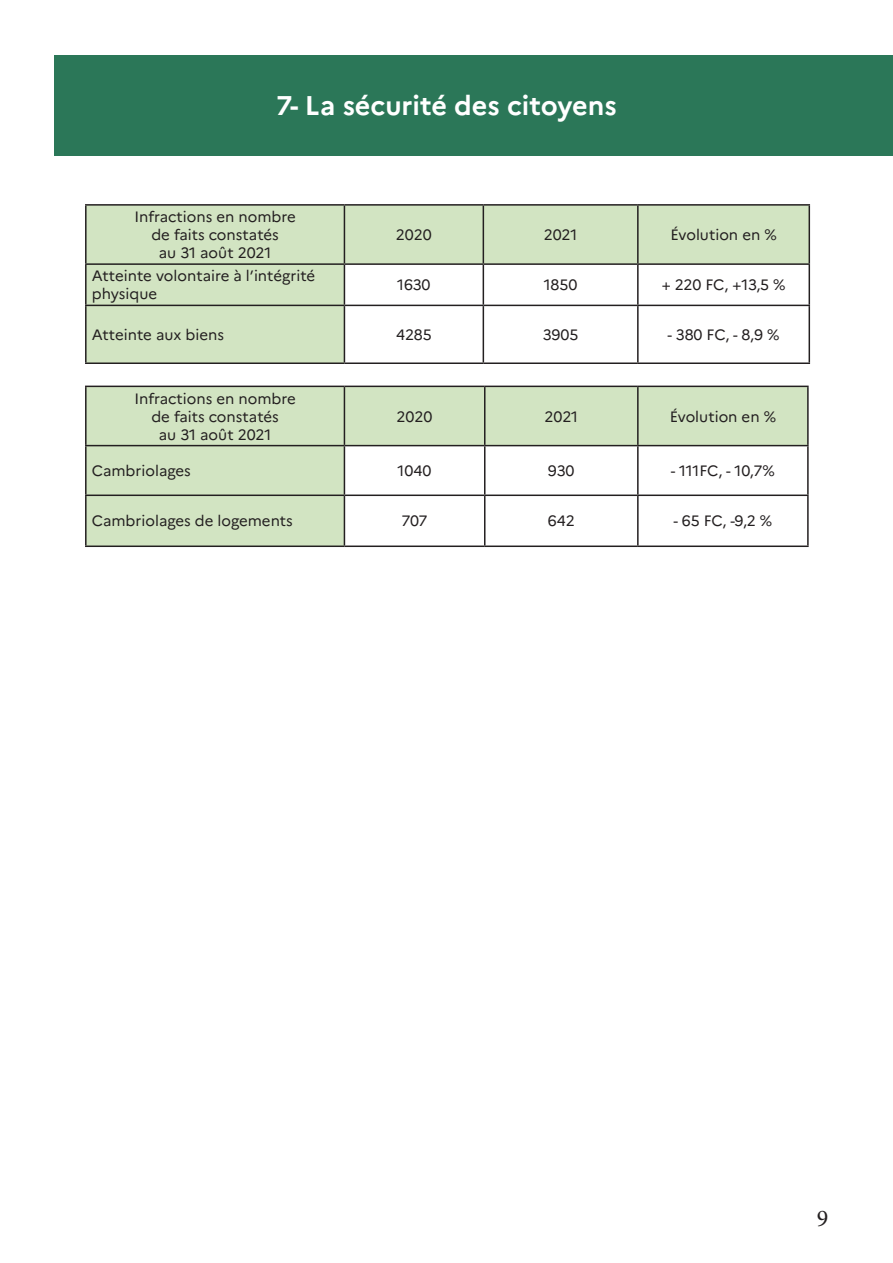
<style>
.page{position:relative;width:893px;height:1263px;background:#fff}
.page>*{position:absolute;margin:0;border:0;box-sizing:border-box;transform-origin:0 0}
.t1{font:700 27px "Marianne";color:#fff}
.t2{font:24px "Minion Pro";color:#231f20}
.t3{font:15px/18px "Marianne";color:#231f20}
</style>
<div class="page">
<div style="left:55px;top:55px;width:838px;height:100px;background:#2b7758"></div>
<svg style="left:87px;top:206px;width:721px;height:156px;fill:#d2e4c2"></svg>
<hr style="left:85px;top:204px;width:259px;height:2px;background:#231f20">
<hr style="left:85px;top:206px;width:2px;height:57px;background:#231f20">
<hr style="left:344px;top:204px;width:139px;height:2px;background:#231f20">
<hr style="left:344px;top:206px;width:1px;height:57px;background:#231f20">
<hr style="left:483px;top:204px;width:155px;height:2px;background:#231f20">
<hr style="left:483px;top:206px;width:1px;height:57px;background:#231f20">
<hr style="left:638px;top:204px;width:172px;height:2px;background:#231f20">
<hr style="left:637px;top:206px;width:2px;height:57px;background:#231f20">
<hr style="left:808px;top:206px;width:2px;height:57px;background:#231f20">
<hr style="left:85px;top:263px;width:259px;height:2px;background:#231f20">
<hr style="left:85px;top:265px;width:2px;height:40px;background:#231f20">
<hr style="left:344px;top:263px;width:139px;height:2px;background:#231f20">
<hr style="left:344px;top:265px;width:1px;height:40px;background:#231f20">
<hr style="left:483px;top:263px;width:155px;height:2px;background:#231f20">
<hr style="left:483px;top:265px;width:1px;height:40px;background:#231f20">
<hr style="left:638px;top:263px;width:172px;height:2px;background:#231f20">
<hr style="left:637px;top:265px;width:2px;height:40px;background:#231f20">
<hr style="left:808px;top:265px;width:2px;height:40px;background:#231f20">
<hr style="left:85px;top:305px;width:259px;height:1px;background:#231f20">
<hr style="left:85px;top:306px;width:2px;height:56px;background:#231f20">
<hr style="left:344px;top:305px;width:139px;height:1px;background:#231f20">
<hr style="left:344px;top:306px;width:1px;height:56px;background:#231f20">
<hr style="left:483px;top:305px;width:155px;height:1px;background:#231f20">
<hr style="left:483px;top:306px;width:1px;height:56px;background:#231f20">
<hr style="left:638px;top:305px;width:172px;height:1px;background:#231f20">
<hr style="left:637px;top:306px;width:2px;height:56px;background:#231f20">
<hr style="left:808px;top:306px;width:2px;height:56px;background:#231f20">
<hr style="left:85px;top:362px;width:259px;height:2px;background:#231f20">
<hr style="left:344px;top:362px;width:139px;height:2px;background:#231f20">
<hr style="left:483px;top:362px;width:155px;height:2px;background:#231f20">
<hr style="left:638px;top:362px;width:172px;height:2px;background:#231f20">
<svg style="left:87px;top:387px;width:720px;height:158px;fill:#d2e4c2"></svg>
<hr style="left:85px;top:386px;width:259px;height:1px;background:#231f20">
<hr style="left:85px;top:387px;width:2px;height:58px;background:#231f20">
<hr style="left:344px;top:386px;width:141px;height:1px;background:#231f20">
<hr style="left:344px;top:387px;width:1px;height:58px;background:#231f20">
<hr style="left:485px;top:386px;width:153px;height:1px;background:#231f20">
<hr style="left:484px;top:387px;width:1px;height:58px;background:#231f20">
<hr style="left:638px;top:386px;width:171px;height:1px;background:#231f20">
<hr style="left:637px;top:387px;width:2px;height:58px;background:#231f20">
<hr style="left:807px;top:387px;width:2px;height:58px;background:#231f20">
<hr style="left:85px;top:445px;width:259px;height:1px;background:#231f20">
<hr style="left:85px;top:446px;width:2px;height:48px;background:#231f20">
<hr style="left:344px;top:445px;width:141px;height:1px;background:#231f20">
<hr style="left:344px;top:446px;width:1px;height:48px;background:#231f20">
<hr style="left:485px;top:445px;width:153px;height:1px;background:#231f20">
<hr style="left:484px;top:446px;width:1px;height:48px;background:#231f20">
<hr style="left:638px;top:445px;width:171px;height:1px;background:#231f20">
<hr style="left:637px;top:446px;width:2px;height:48px;background:#231f20">
<hr style="left:807px;top:446px;width:2px;height:48px;background:#231f20">
<hr style="left:85px;top:494px;width:259px;height:2px;background:#231f20">
<hr style="left:85px;top:496px;width:2px;height:49px;background:#231f20">
<hr style="left:344px;top:494px;width:141px;height:2px;background:#231f20">
<hr style="left:344px;top:496px;width:1px;height:49px;background:#231f20">
<hr style="left:485px;top:494px;width:153px;height:2px;background:#231f20">
<hr style="left:484px;top:496px;width:1px;height:49px;background:#231f20">
<hr style="left:638px;top:494px;width:171px;height:2px;background:#231f20">
<hr style="left:637px;top:496px;width:2px;height:49px;background:#231f20">
<hr style="left:807px;top:496px;width:2px;height:49px;background:#231f20">
<hr style="left:85px;top:545px;width:259px;height:2px;background:#231f20">
<hr style="left:344px;top:545px;width:141px;height:2px;background:#231f20">
<hr style="left:485px;top:545px;width:153px;height:2px;background:#231f20">
<hr style="left:638px;top:545px;width:171px;height:2px;background:#231f20">
<p class="t1" style="left:276px;top:89px;width:342px">7- La sécurité des citoyens</p>
<p class="t3" style="left:134px;top:208px;width:163px">Infractions en nombre</p>
<p class="t3" style="left:151px;top:226px;width:129px">de faits constatés</p>
<p class="t3" style="left:159px;top:244px;width:114px">au 31 août 2021</p>
<p class="t3" style="left:396px;top:226px;width:37px">2020</p>
<p class="t3" style="left:544px;top:226px;width:35px">2021</p>
<p class="t3" style="left:670px;top:226px;width:108px">Évolution en %</p>
<p class="t3" style="left:92px;top:267px;width:225px">Atteinte volontaire à l’intégrité physique</p>
<p class="t3" style="left:397px;top:276px;width:35px">1630</p>
<p class="t3" style="left:544px;top:276px;width:35px">1850</p>
<p class="t3" style="left:662px;top:276px;width:125px">+ 220 FC, +13,5 %</p>
<p class="t3" style="left:92px;top:326px;width:134px">Atteinte aux biens</p>
<p class="t3" style="left:396px;top:326px;width:37px">4285</p>
<p class="t3" style="left:543px;top:326px;width:37px">3905</p>
<p class="t3" style="left:668px;top:326px;width:113px">- 380 FC, - 8,9 %</p>
<p class="t3" style="left:134px;top:389px;width:163px">Infractions en nombre</p>
<p class="t3" style="left:151px;top:407px;width:129px">de faits constatés</p>
<p class="t3" style="left:159px;top:425px;width:114px">au 31 août 2021</p>
<p class="t3" style="left:397px;top:407px;width:37px">2020</p>
<p class="t3" style="left:544px;top:407px;width:35px">2021</p>
<p class="t3" style="left:670px;top:407px;width:108px">Évolution en %</p>
<p class="t3" style="left:92px;top:462px;width:101px">Cambriolages</p>
<p class="t3" style="left:398px;top:462px;width:36px">1040</p>
<p class="t3" style="left:548px;top:462px;width:28px">930</p>
<p class="t3" style="left:671px;top:462px;width:106px">- 111FC, - 10,7%</p>
<p class="t3" style="left:92px;top:512px;width:203px">Cambriolages de logements</p>
<p class="t3" style="left:402px;top:512px;width:27px">707</p>
<p class="t3" style="left:548px;top:512px;width:29px">642</p>
<p class="t3" style="left:673px;top:512px;width:100px">- 65 FC, -9,2 %</p>
<p class="t2" style="left:817px;top:1202px;width:13px">9</p>
</div>
